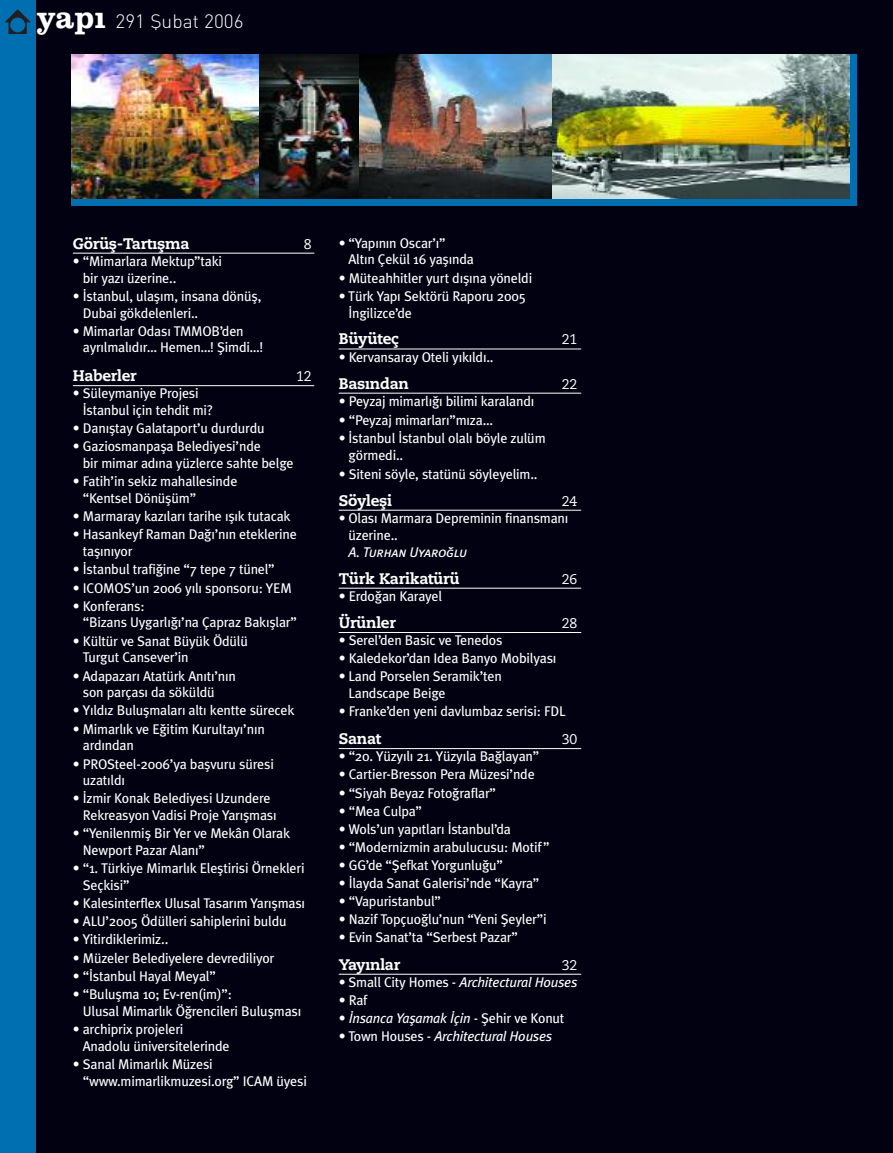
<style>
.page{position:relative;width:893px;height:1153px;background:#fff}
.page>*{position:absolute;margin:0;border:0;box-sizing:border-box;transform-origin:0 0}
.t1{font:300 19.2px "DI Nbek";color:#fff}
.t2{font:15.3px "Caecilia Heavy Ti";letter-spacing:-.02em;color:#fff}
.t3{font:14.1px/16.8px "Meta Plus Book Roman Ti";letter-spacing:-.015em;color:#fff}
.t4{font:14.1px "Meta Plus Book Italic Ti";letter-spacing:-.015em;color:#fff}
.t5{font:14.1px "Caecilia Roman Ti";letter-spacing:-.015em;color:#fff}
.t6{font:14.1px "Meta Plus Book Caps Italic Ti";letter-spacing:-.015em;color:#fff}
.s1{font-family:"Clarendom";font-weight:700;font-size:31.8px}
.s2{font-family:"Meta Plus Book Roman Ti"}
</style>
<div class="page">
<div style="left:0;top:0;width:892px;height:1152px;background:#010111"></div>
<hr style="left:73px;top:253px;width:241px;height:1px;background:#fff">
<hr style="left:73px;top:385px;width:241px;height:1px;background:#fff">
<hr style="left:339px;top:349px;width:242px;height:1px;background:#fff">
<hr style="left:339px;top:393px;width:242px;height:1px;background:#fff">
<hr style="left:339px;top:510px;width:242px;height:1px;background:#fff">
<hr style="left:339px;top:588px;width:242px;height:1px;background:#fff">
<hr style="left:339px;top:632px;width:242px;height:1px;background:#fff">
<hr style="left:339px;top:748px;width:242px;height:1px;background:#fff">
<hr style="left:339px;top:973px;width:242px;height:1px;background:#fff">
<div style="left:0;top:0;width:35px;height:1152px;background:#006fb2"></div>
<div style="left:72px;top:54px;width:784px;height:152px;background:#006fb2"></div>
<svg style="left:5px;top:9px;width:26px;height:25px"></svg>
<img style="left:72px;top:54px;width:188px;height:145px">
<img style="left:551px;top:54px;width:298px;height:145px">
<img style="left:260px;top:54px;width:99px;height:145px">
<img style="left:359px;top:54px;width:192px;height:145px">
<h1 class="t1" style="left:37px;top:10px;width:208px"><span class="s1">yap›</span> 291 fiubat 2006</h1>
<p class="t2" style="left:73px;top:234px;width:118px">Görüfl-Tart›flma</p>
<p class="t5" style="left:304px;top:235px;width:9px">8</p>
<p class="t3" style="left:83px;top:253px;width:141px;text-indent:-10px">• “Mimarlara Mektup”taki bir yaz› üzerine..</p>
<p class="t3" style="left:83px;top:287px;width:180px;text-indent:-10px">• ‹stanbul, ulafl›m, insana dönüfl,<br>Dubai gökdelenleri..</p>
<p class="t3" style="left:83px;top:322px;width:182px;text-indent:-10px">• Mimarlar Odas› TMMOB’den ayr›lmal›d›r… Hemen…! fiimdi…!</p>
<p class="t2" style="left:73px;top:367px;width:65px">Haberler</p>
<p class="t5" style="left:296px;top:368px;width:17px">12</p>
<p class="t3" style="left:83px;top:385px;width:132px;text-indent:-10px">• Süleymaniye Projesi ‹stanbul için tehdit mi?</p>
<p class="t3" style="left:73px;top:420px;width:193px">• Dan›fltay Galataport’u durdurdu</p>
<p class="t3" style="left:83px;top:438px;width:212px;text-indent:-10px">• Gaziosmanpafla Belediyesi’nde<br>bir mimar ad›na yüzlerce sahte belge</p>
<p class="t3" style="left:83px;top:473px;width:156px;text-indent:-10px">• Fatih’in sekiz mahallesinde “Kentsel Dönüflüm”</p>
<p class="t3" style="left:73px;top:508px;width:219px">• Marmaray kaz›lar› tarihe ›fl›k tutacak</p>
<p class="t3" style="left:83px;top:526px;width:215px;text-indent:-10px">• Hasankeyf Raman Da¤›’n›n eteklerine tafl›n›yor</p>
<p class="t3" style="left:73px;top:561px;width:203px">• ‹stanbul trafi¤ine “7 tepe 7 tünel”</p>
<p class="t3" style="left:73px;top:579px;width:220px">• ICOMOS’un 2006 y›l› sponsoru: YEM</p>
<p class="t3" style="left:83px;top:597px;width:216px;text-indent:-10px">• Konferans:<br>“Bizans Uygarl›¤›’na Çapraz Bak›fllar”</p>
<p class="t3" style="left:83px;top:632px;width:167px;text-indent:-10px">• Kültür ve Sanat Büyük Ödülü<br>Turgut Cansever’in</p>
<p class="t3" style="left:83px;top:667px;width:155px;text-indent:-10px">• Adapazar› Atatürk An›t›’n›n son parças› da söküldü</p>
<p class="t3" style="left:73px;top:702px;width:223px">• Y›ld›z Buluflmalar› alt› kentte sürecek</p>
<p class="t3" style="left:83px;top:720px;width:183px;text-indent:-10px">• Mimarl›k ve E¤itim Kurultay›’n›n ard›ndan</p>
<p class="t3" style="left:83px;top:755px;width:192px;text-indent:-10px">• PROSteel-2006’ya baflvuru süresi uzat›ld›</p>
<p class="t3" style="left:83px;top:790px;width:195px;text-indent:-10px">• ‹zmir Konak Belediyesi Uzundere<br>Rekreasyon Vadisi Proje Yar›flmas›</p>
<p class="t3" style="left:83px;top:825px;width:209px;text-indent:-10px">• “Yenilenmifl Bir Yer ve Mekân Olarak<br>Newport Pazar Alan›”</p>
<p class="t3" style="left:83px;top:860px;width:223px;text-indent:-10px">• “1. Türkiye Mimarl›k Elefltirisi Örnekleri<br>Seçkisi”</p>
<p class="t3" style="left:73px;top:895px;width:234px">• Kalesinterflex Ulusal Tasar›m Yar›flmas›</p>
<p class="t3" style="left:73px;top:913px;width:215px">• ALU’2005 Ödülleri sahiplerini buldu</p>
<p class="t3" style="left:73px;top:931px;width:97px">• Yitirdiklerimiz..</p>
<p class="t3" style="left:73px;top:949px;width:203px">• Müzeler Belediyelere devrediliyor</p>
<p class="t3" style="left:73px;top:967px;width:144px">• “‹stanbul Hayal Meyal”</p>
<p class="t3" style="left:83px;top:985px;width:220px;text-indent:-10px">• “Buluflma 10; Ev-ren(im)”:<br>Ulusal Mimarl›k Ö¤rencileri Buluflmas›</p>
<p class="t3" style="left:83px;top:1020px;width:148px;text-indent:-10px">• archiprix projeleri<br>Anadolu üniversitelerinde</p>
<p class="t3" style="left:83px;top:1055px;width:226px;text-indent:-10px">• Sanal Mimarl›k Müzesi “www.mimarlikmuzesi.org” ICAM üyesi</p>
<p class="t3" style="left:348px;top:234px;width:127px;text-indent:-10px">• “Yap›n›n Oscar’›”<br>Alt›n Çekül 16 yafl›nda</p>
<p class="t3" style="left:338px;top:269px;width:195px">• Müteahhitler yurt d›fl›na yöneldi</p>
<p class="t3" style="left:348px;top:287px;width:179px;text-indent:-10px">• Türk Yap› Sektörü Raporu 2005 ‹ngilizce’de</p>
<p class="t2" style="left:338px;top:330px;width:62px">Büyüteç</p>
<p class="t5" style="left:562px;top:331px;width:17px">21</p>
<p class="t3" style="left:339px;top:348px;width:156px">• Kervansaray Oteli y›k›ld›..</p>
<p class="t2" style="left:338px;top:374px;width:72px">Bas›ndan</p>
<p class="t5" style="left:562px;top:375px;width:17px">22</p>
<p class="t3" style="left:339px;top:393px;width:197px">• Peyzaj mimarl›¤› bilimi karaland›</p>
<p class="t3" style="left:339px;top:411px;width:156px">• “Peyzaj mimarlar›”m›za...</p>
<p class="t3" style="left:348px;top:430px;width:199px;text-indent:-10px">• ‹stanbul ‹stanbul olal› böyle zulüm görmedi..</p>
<p class="t3" style="left:339px;top:465px;width:200px">• Siteni söyle, statünü söyleyelim..</p>
<p class="t2" style="left:338px;top:491px;width:55px">Söylefli</p>
<p class="t5" style="left:562px;top:492px;width:17px">24</p>
<p class="t3" style="left:348px;top:510px;width:221px;text-indent:-10px">• Olas› Marmara Depreminin finansman› üzerine..</p>
<p class="t6" style="left:348px;top:543px;width:120px">A. Turhan Uyaro¤lu</p>
<p class="t2" style="left:338px;top:569px;width:122px">Türk Karikatürü</p>
<p class="t5" style="left:562px;top:570px;width:17px">26</p>
<p class="t3" style="left:339px;top:587px;width:105px">• Erdo¤an Karayel</p>
<p class="t2" style="left:338px;top:613px;width:59px">Ürünler</p>
<p class="t5" style="left:562px;top:614px;width:17px">28</p>
<p class="t3" style="left:339px;top:632px;width:165px">• Serel’den Basic ve Tenedos</p>
<p class="t3" style="left:339px;top:650px;width:219px">• Kaledekor’dan Idea Banyo Mobilyas›</p>
<p class="t3" style="left:348px;top:668px;width:155px;text-indent:-10px">• Land Porselen Seramik’ten<br>Landscape Beige</p>
<p class="t3" style="left:339px;top:703px;width:228px">• Franke’den yeni davlumbaz serisi: FDL</p>
<p class="t2" style="left:338px;top:729px;width:44px">Sanat</p>
<p class="t5" style="left:562px;top:730px;width:17px">30</p>
<p class="t3" style="left:339px;top:748px;width:202px">• “20. Yüzy›l› 21. Yüzy›la Ba¤layan”</p>
<p class="t3" style="left:339px;top:766px;width:198px">• Cartier-Bresson Pera Müzesi’nde</p>
<p class="t3" style="left:339px;top:784px;width:159px">• “Siyah Beyaz Foto¤raflar”</p>
<p class="t3" style="left:339px;top:802px;width:85px">• “Mea Culpa”</p>
<p class="t3" style="left:339px;top:820px;width:174px">• Wols’un yap›tlar› ‹stanbul’da</p>
<p class="t3" style="left:339px;top:838px;width:212px">• “Modernizmin arabulucusu: Motif”</p>
<p class="t3" style="left:339px;top:856px;width:166px">• GG’de “fiefkat Yorgunlu¤u”</p>
<p class="t3" style="left:339px;top:874px;width:202px">• ‹layda Sanat Galerisi’nde “Kayra”</p>
<p class="t3" style="left:339px;top:892px;width:104px">• “Vapuristanbul”</p>
<p class="t3" style="left:339px;top:911px;width:209px">• Nazif Topçuo¤lu’nun “Yeni fieyler”i</p>
<p class="t3" style="left:339px;top:929px;width:181px">• Evin Sanat’ta “Serbest Pazar”</p>
<p class="t2" style="left:338px;top:955px;width:63px">Yay›nlar</p>
<p class="t5" style="left:562px;top:956px;width:17px">32</p>
<p class="t4" style="left:339px;top:973px;width:240px"><span class="s2">• Small City Homes -</span> Architectural Houses</p>
<p class="t3" style="left:339px;top:991px;width:30px">• Raf</p>
<p class="t4" style="left:339px;top:1009px;width:227px"><span class="s2">•</span> ‹nsanca Yaflamak ‹çin <span class="s2">- fiehir ve Konut</span></p>
<p class="t4" style="left:339px;top:1027px;width:215px"><span class="s2">• Town Houses -</span> Architectural Houses</p>
</div>
